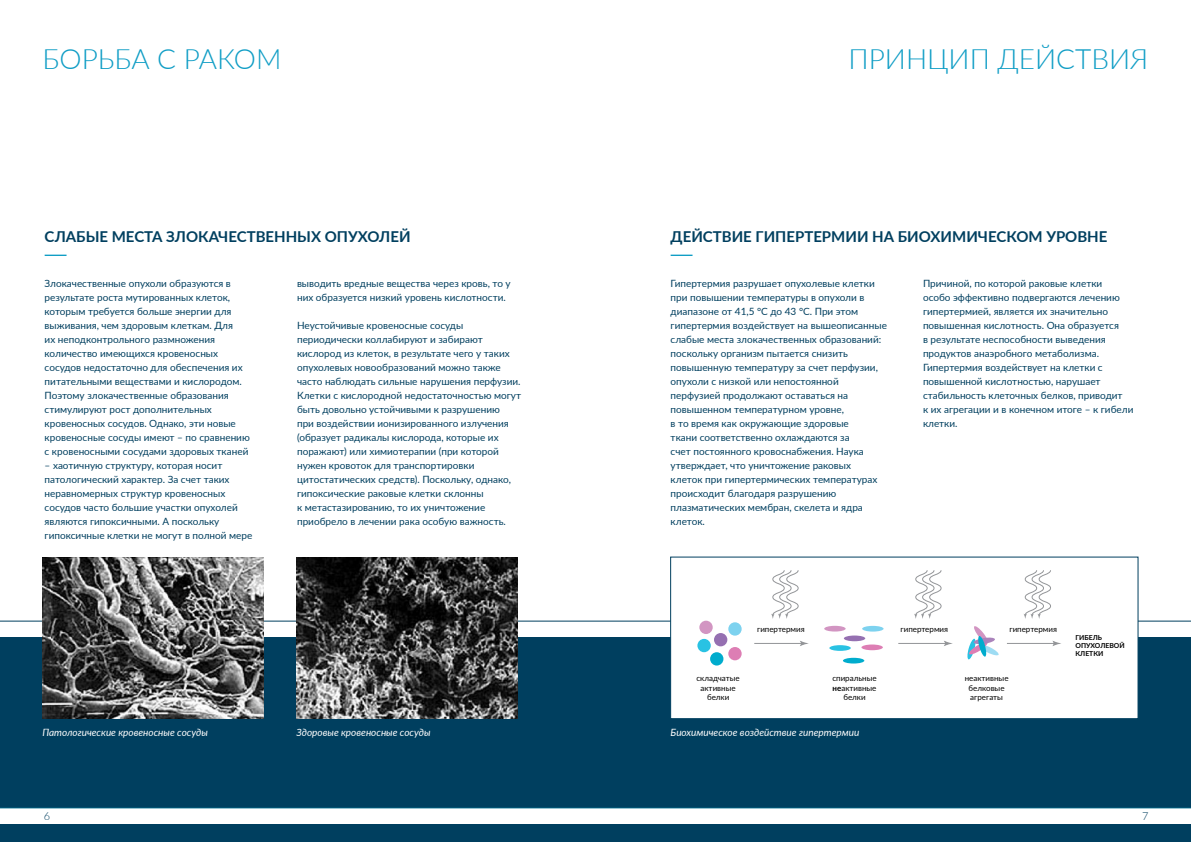
<style>
.page{position:relative;width:1191px;height:842px;background:#fff}
.page>*{position:absolute;margin:0;border:0;box-sizing:border-box;transform-origin:0 0}
.t1{font:300 28px "Lato";color:#0f9dc5}
.t2{font:700 15px "Lato";color:#003f5f}
.t3{font:300 11px "Lato";color:#003f5f}
.t4{font:10px/14px "Lato";color:#003f5f}
.t5{font:italic 10px "Lato";color:#fff}
.t6{font:8px/9.6px "Lato";color:#000;text-align:center}
.t7{font:7.9px/9.4px "Lato";color:#000;text-align:center}
.t8{font:700 6.8px/8.2px "Lato";color:#000}
.s1{font-weight:700}
</style>
<div class="page">
<div style="left:0;top:638px;width:1191px;height:170px;background:#003f5f"></div>
<hr style="left:0;top:621px;width:1191px;height:1px;background:#003f5f">
<img style="left:296px;top:557px;width:222px;height:162px">
<img style="left:43px;top:557px;width:221px;height:162px">
<svg style="left:670px;top:557px;width:468px;height:162px"></svg>
<div style="left:0;top:825px;width:1191px;height:17px;background:#003f5f"></div>
<svg style="left:45px;top:255px;width:22px;height:1px"></svg>
<svg style="left:670px;top:255px;width:22px;height:1px"></svg>
<h1 class="t1" style="left:43px;top:40px;width:240px">БОРЬБА С РАКОМ</h1>
<h1 class="t1" style="left:848px;top:40px;width:301px">ПРИНЦИП ДЕЙСТВИЯ</h1>
<h2 class="t2" style="left:45px;top:226px;width:367px">СЛАБЫЕ МЕСТА ЗЛОКАЧЕСТВЕННЫХ ОПУХОЛЕЙ</h2>
<p class="t4" style="left:45px;top:276px;width:207px">Злокачественные опухоли образуются в результате роста мутированных клеток, которым требуется больше энергии для выживания, чем здоровым клеткам. Для<br>их неподконтрольного размножения количество имеющихся кровеносных сосудов недостаточно для обеспечения их питательными веществами и кислородом.<br>Поэтому злокачественные образования стимулируют рост дополнительных кровеносных сосудов. Однако, эти новые кровеносные сосуды имеют – по сравнению с кровеносными сосудами здоровых тканей</p>
<p class="t4" style="left:45px;top:458px;width:209px">– хаотичную структуру, которая носит патологический характер. За счет таких неравномерных структур кровеносных сосудов часто большие участки опухолей являются гипоксичными. А поскольку гипоксичные клетки не могут в полной мере</p>
<p class="t4" style="left:297px;top:276px;width:215px">выводить вредные вещества через кровь, то у них образуется низкий уровень кислотности.</p>
<p class="t4" style="left:297px;top:318px;width:226px">Неустойчивые кровеносные сосуды периодически коллабируют и забирают кислород из клеток, в результате чего у таких опухолевых новообразований можно также часто наблюдать сильные нарушения перфузии.<br>Клетки с кислородной недостаточностью могут быть довольно устойчивыми к разрушению<br>при воздействии ионизированного излучения (образует радикалы кислорода, которые их поражают) или химиотерапии (при которой нужен кровоток для транспортировки цитостатических средств). Поскольку, однако, гипоксические раковые клетки склонны<br>к метастазированию, то их уничтожение приобрело в лечении рака особую важность.</p>
<h2 class="t2" style="left:670px;top:226px;width:438px">ДЕЙСТВИЕ ГИПЕРТЕРМИИ НА БИОХИМИЧЕСКОМ УРОВНЕ</h2>
<p class="t4" style="left:670px;top:276px;width:218px">Гипертермия разрушает опухолевые клетки при повышении температуры в опухоли в диапазоне от 41,5 °C до 43 °C. При этом гипертермия воздействует на вышеописанные слабые места злокачественных образований: поскольку организм пытается снизить повышенную температуру за счет перфузии, опухоли с низкой или непостоянной перфузией продолжают оставаться на повышенном температурном уровне,<br>в то время как окружающие здоровые<br>ткани соответственно охлаждаются за<br>счет постоянного кровоснабжения. Наука утверждает, что уничтожение раковых<br>клеток при гипертермических температурах происходит благодаря разрушению плазматических мембран, скелета и ядра клеток.</p>
<p class="t4" style="left:923px;top:276px;width:212px">Причиной, по которой раковые клетки<br>особо эффективно подвергаются лечению гипертермией, является их значительно повышенная кислотность. Она образуется<br>в результате неспособности выведения продуктов анаэробного метаболизма.<br>Гипертермия воздействует на клетки с повышенной кислотностью, нарушает стабильность клеточных белков, приводит<br>к их агрегации и в конечном итоге – к гибели клетки.</p>
<p class="t6" style="left:757px;top:624px;width:49px">гипертермия</p>
<p class="t6" style="left:900px;top:624px;width:49px">гипертермия</p>
<p class="t6" style="left:1009px;top:624px;width:49px">гипертермия</p>
<p class="t6" style="left:696px;top:673px;width:45px">складчатые активные белки</p>
<p class="t6" style="left:832px;top:673px;width:46px">спиральные <span class="s1">не</span>активные белки</p>
<p class="t7" style="left:964px;top:673px;width:45px">неактивные белковые агрегаты</p>
<p class="t8" style="left:1075px;top:633px;width:51px">ГИБЕЛЬ<br>ОПУХОЛЕВОЙ<br>КЛЕТКИ</p>
<p class="t5" style="left:43px;top:725px;width:167px">Патологические кровеносные сосуды</p>
<p class="t5" style="left:296px;top:725px;width:135px">Здоровые кровеносные сосуды</p>
<p class="t5" style="left:670px;top:725px;width:190px">Биохимическое воздействие гипертермии</p>
<p class="t3" style="left:44px;top:809px;width:8px">6</p>
<p class="t3" style="left:1142px;top:809px;width:8px">7</p>
</div>
